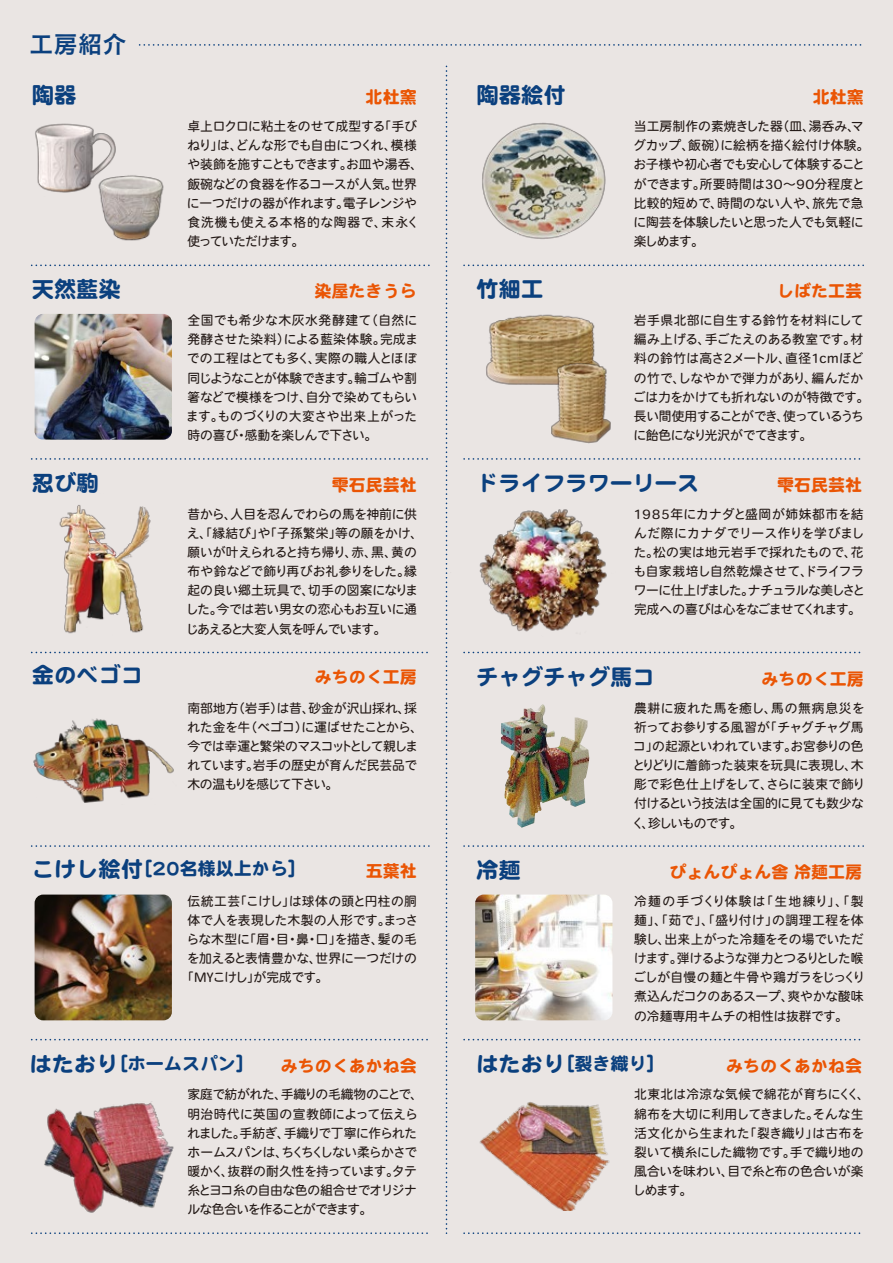
<style>
.page{position:relative;width:893px;height:1263px;background:#eae5e3}
.page>*{position:absolute;margin:0;border:0;box-sizing:border-box;transform-origin:0 0}
.t1{font:24.45px "Cezanne Bokutoh Pro DB";color:#0b407e}
.t2{font:22.35px "DF Maru Gothic SB MP RKSJ H";color:#0b407e}
.t3{font:18px "DF Maru Gothic SB MP RKSJ H";color:#0b407e}
.t4{font:16.95px "DF Maru Gothic SB MP RKSJ H";color:#ea5504}
.t5{font:12.75px/19.2px "Heisei Maru Go Std W4";letter-spacing:-.02em;color:#221815}
.t6{font:12.75px "Heisei Maru Go Std W4";color:#221815}
.t7{font:12.75px "Heisei Maru Go Std W4";letter-spacing:.04em;color:#221815}
.t8{font:12.75px "Heisei Maru Go Std W4";letter-spacing:-.045em;color:#221815}
.s1{font-size:22.35px}
</style>
<div class="page">
<svg style="left:464px;top:264px;width:400px;height:2px"></svg>
<svg style="left:32px;top:264px;width:398px;height:2px"></svg>
<svg style="left:464px;top:458px;width:397px;height:2px"></svg>
<svg style="left:32px;top:458px;width:396px;height:2px"></svg>
<svg style="left:654px;top:652px;width:207px;height:1px"></svg>
<svg style="left:32px;top:652px;width:396px;height:1px"></svg>
<svg style="left:464px;top:845px;width:400px;height:2px"></svg>
<svg style="left:32px;top:845px;width:398px;height:2px"></svg>
<svg style="left:464px;top:1039px;width:397px;height:1px"></svg>
<svg style="left:32px;top:1039px;width:396px;height:1px"></svg>
<svg style="left:464px;top:1232px;width:397px;height:2px"></svg>
<svg style="left:32px;top:1232px;width:396px;height:2px"></svg>
<svg style="left:446px;top:66px;width:1px;height:1168px"></svg>
<svg style="left:140px;top:44px;width:722px;height:2px"></svg>
<img style="left:44px;top:1102px;width:130px;height:111px">
<img style="left:445px;top:481px;width:206px;height:181px">
<img style="left:482px;top:122px;width:124px;height:117px">
<img style="left:33px;top:718px;width:141px;height:85px">
<img style="left:486px;top:314px;width:109px;height:71px">
<img style="left:35px;top:123px;width:81px;height:70px">
<img style="left:91px;top:164px;width:73px;height:77px">
<img style="left:59px;top:505px;width:92px;height:129px">
<img style="left:479px;top:1102px;width:131px;height:109px">
<img style="left:549px;top:361px;width:62px;height:83px">
<img style="left:501px;top:704px;width:88px;height:124px">
<img style="left:35px;top:314px;width:137px;height:126px">
<img style="left:475px;top:894px;width:137px;height:126px">
<img style="left:35px;top:894px;width:137px;height:126px">
<h1 class="t1" style="left:29px;top:29px;width:99px">工房紹介</h1>
<h2 class="t2" style="left:477px;top:84px;width:91px">陶器絵付</h2>
<h2 class="t2" style="left:32px;top:84px;width:46px">陶器</h2>
<h3 class="t4" style="left:366px;top:89px;width:53px">北杜窯</h3>
<h3 class="t4" style="left:813px;top:89px;width:53px">北杜窯</h3>
<p class="t5" style="left:187px;top:117px;width:238px">卓上ロクロに粘土をのせて成型する「手びねり」は、どんな形でも自由につくれ、模様や装飾を施すこともできます。お皿や湯呑、飯碗などの食器を作るコースが人気。世界に一つだけの器が作れます。電子レンジや食洗機も使える本格的な陶器で、末永く使っていただけます。</p>
<p class="t5" style="left:633px;top:117px;width:238px">当工房制作の素焼きした器（皿、湯呑み、マグカップ、飯碗）に絵柄を描く絵付け体験。お子様や初心者でも安心して体験することができます。所要時間は30～90分程度と比較的短めで、時間のない人や、旅先で急に陶芸を体験したいと思った人でも気軽に楽しめます。</p>
<h2 class="t2" style="left:32px;top:278px;width:91px">天然藍染</h2>
<h3 class="t4" style="left:315px;top:283px;width:104px">染屋たきうら</h3>
<p class="t5" style="left:186px;top:311px;width:233px;text-align:justify">全国でも希少な木灰水発酵建て（自然に発酵させた染料）による藍染体験。完成までの工程はとても多く、実際の職人とほぼ同じようなことが体験できます。輪ゴムや割箸などで模様をつけ、自分で染めてもらいます。ものづくりの大変さや出来上がった時の喜び・感動を楽しんで下さい。</p>
<h2 class="t2" style="left:32px;top:472px;width:68px">忍び駒</h2>
<h3 class="t4" style="left:332px;top:476px;width:87px">雫石民芸社</h3>
<p class="t5" style="left:186px;top:504px;width:239px">昔から、人目を忍んでわらの馬を神前に供え、「縁結び」や「子孫繁栄」等の願をかけ、願いが叶えられると持ち帰り、赤、黒、黄の布や鈴などで飾り再びお礼参りをした。縁起の良い郷土玩具で、切手の図案になりました。今では若い男女の恋心もお互いに通じあえると大変人気を呼んでいます。</p>
<h2 class="t2" style="left:32px;top:664px;width:113px">金のベゴコ</h2>
<h3 class="t4" style="left:315px;top:668px;width:104px">みちのく工房</h3>
<p class="t5" style="left:187px;top:698px;width:237px">南部地方（岩手）は昔、砂金が沢山採れ、採れた金を牛（ベゴコ）に運ばせたことから、今では幸運と繁栄のマスコットとして親しまれています。岩手の歴史が育んだ民芸品で木の温もりを感じて下さい。</p>
<h3 class="t3" style="left:32px;top:860px;width:276px"><span class="s1">こけし絵付</span>［20名様以上から］</h3>
<h3 class="t4" style="left:366px;top:862px;width:53px">五葉社</h3>
<p class="t7" style="left:188px;top:892px;width:231px">伝統工芸「こけし」は球体の頭と円柱の胴</p>
<p class="t6" style="left:188px;top:911px;width:232px">体で人を表現した木製の人形です。まっさ</p>
<p class="t6" style="left:186px;top:931px;width:232px">らな木型に「眉・目・鼻・口」を描き、髪の毛</p>
<p class="t5" style="left:187px;top:949px;width:232px">を加えると表情豊かな、世界に一つだけの</p>
<p class="t8" style="left:181px;top:969px;width:149px">「MYこけし」が完成です。</p>
<h3 class="t3" style="left:29px;top:1054px;width:226px"><span class="s1">はたおり</span>［ホームスパン］</h3>
<h3 class="t4" style="left:281px;top:1057px;width:138px">みちのくあかね会</h3>
<p class="t5" style="left:187px;top:1085px;width:238px">家庭で紡がれた、手織りの毛織物のことで、明治時代に英国の宣教師によって伝えられました。手紡ぎ、手織りで丁寧に作られたホームスパンは、ちくちくしない柔らかさで暖かく、抜群の耐久性を持っています。タテ糸とヨコ糸の自由な色の組合せでオリジナルな色合いを作ることができます。</p>
<h2 class="t2" style="left:477px;top:278px;width:68px">竹細工</h2>
<h3 class="t4" style="left:777px;top:283px;width:87px">しばた工芸</h3>
<p class="t5" style="left:633px;top:311px;width:238px">岩手県北部に自生する鈴竹を材料にして編み上げる、手ごたえのある教室です。材料の鈴竹は高さ2メートル、直径1cmほどの竹で、しなやかで弾力があり、編んだかごは力をかけても折れないのが特徴です。長い間使用することができ、使っているうちに飴色になり光沢がでてきます。</p>
<h2 class="t2" style="left:476px;top:472px;width:225px">ドライフラワーリース</h2>
<h3 class="t4" style="left:777px;top:476px;width:87px">雫石民芸社</h3>
<p class="t5" style="left:633px;top:504px;width:233px">1985年にカナダと盛岡が姉妹都市を結んだ際にカナダでリース作りを学びました。松の実は地元岩手で採れたもので、花も自家栽培し自然乾燥させて、ドライフラワーに仕上げました。ナチュラルな美しさと完成への喜びは心をなごませてくれます。</p>
<h2 class="t2" style="left:476px;top:666px;width:180px">チャグチャグ馬コ</h2>
<h3 class="t4" style="left:762px;top:670px;width:104px">みちのく工房</h3>
<p class="t5" style="left:632px;top:698px;width:235px">農耕に疲れた馬を癒し、馬の無病息災を祈ってお参りする風習が「チャグチャグ馬コ」の起源といわれています。お宮参りの色とりどりに着飾った装束を玩具に表現し、木彫で彩色仕上げをして、さらに装束で飾り付けるという技法は全国的に見ても数少なく、珍しいものです。</p>
<h2 class="t2" style="left:476px;top:859px;width:46px">冷麺</h2>
<h3 class="t4" style="left:670px;top:863px;width:194px">ぴょんぴょん舎 冷麺工房</h3>
<p class="t5" style="left:633px;top:891px;width:234px">冷麺の手づくり体験は「生地練り」、「製麺」、「茹で」、「盛り付け」の調理工程を体験し、出来上がった冷麺をその場でいただけます。弾けるような弾力とつるりとした喉ごしが自慢の麺と牛骨や鶏ガラをじっくり煮込んだコクのあるスープ、爽やかな酸味の冷麺専用キムチの相性は抜群です。</p>
<h3 class="t3" style="left:476px;top:1054px;width:190px"><span class="s1">はたおり</span>［裂き織り］</h3>
<h3 class="t4" style="left:726px;top:1057px;width:138px">みちのくあかね会</h3>
<p class="t5" style="left:633px;top:1085px;width:238px">北東北は冷涼な気候で綿花が育ちにくく、綿布を大切に利用してきました。そんな生活文化から生まれた「裂き織り」は古布を裂いて横糸にした織物です。手で織り地の風合いを味わい、目で糸と布の色合いが楽しめます。</p>
</div>
